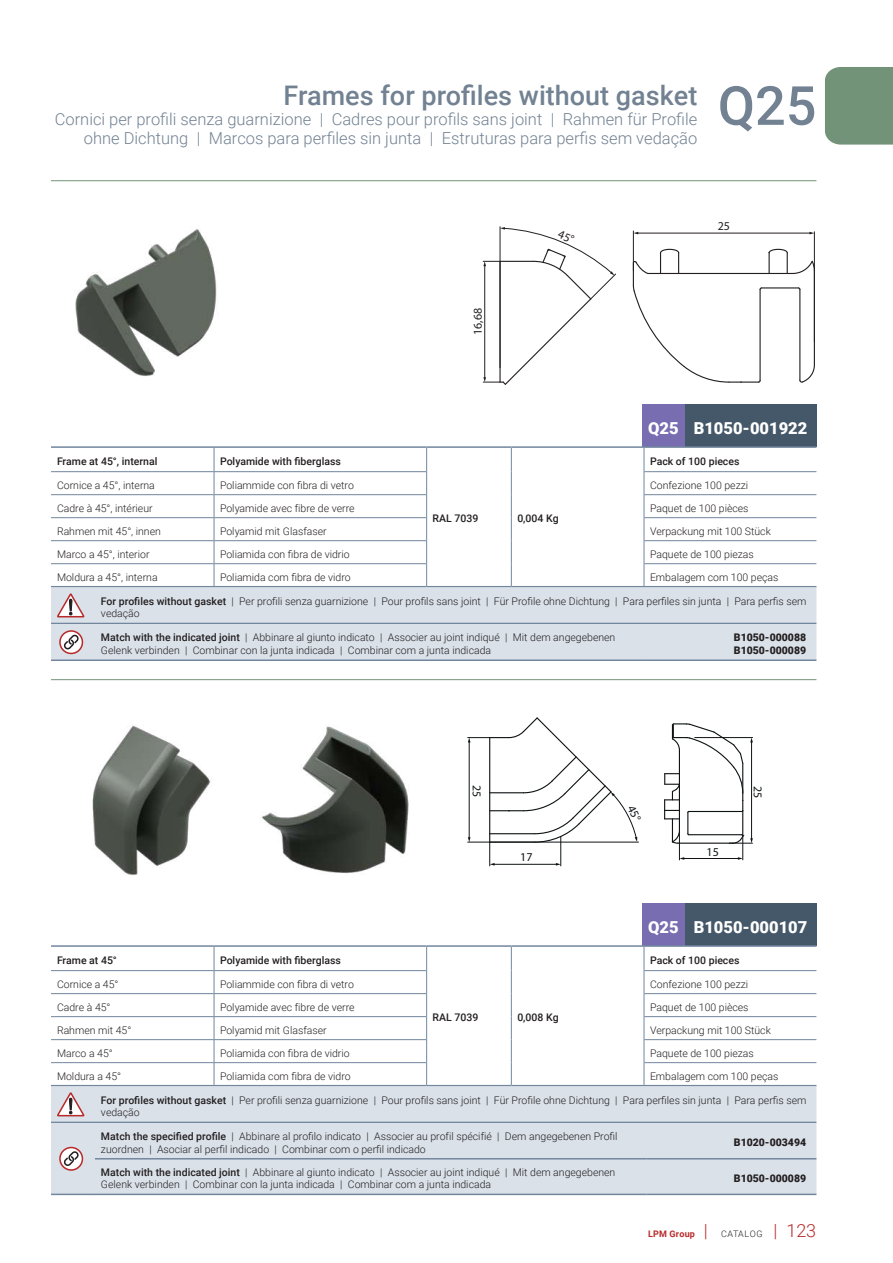
<style>
.page{position:relative;width:893px;height:1263px;background:#fff}
.page>*{position:absolute;margin:0;border:0;box-sizing:border-box;transform-origin:0 0}
.t1{font:500 54px "Roboto";color:#728292}
.t2{font:500 27px "Roboto";color:#728292}
.t3{font:300 16.5px/19.8px "Roboto";color:#728292;text-align:right}
.t4{font:900 16.5px "Roboto";color:#fff}
.t5{font:12px "Myriad Pro";color:#0f1314}
.t6{font:12px "Myriad Pro";color:#231f20}
.t7{font:300 10.5px/12.6px "Roboto";color:#231f20}
.t8{font:500 10.5px "Roboto";color:#231f20}
.t9{font:900 10.5px/12.6px "Roboto";color:#231f20}
.t10{font:700 9px "Roboto";letter-spacing:.025em;color:#b72b2a}
.s1{font-weight:500}
.s2{font-weight:300;font-size:18px}
.s3{font-weight:300;color:#231f20}
</style>
<div class="page">
<div style="left:825px;top:67px;width:68px;height:78px;background:#729377"></div>
<hr style="left:51px;top:180px;width:765px;height:1px;background:#729377">
<hr style="left:51px;top:679px;width:765px;height:1px;background:#729377">
<img style="left:75px;top:229px;width:142px;height:147px">
<hr style="left:637px;top:233px;width:173px;height:1px;background:#231f20">
<hr style="left:633px;top:231px;width:1px;height:40px;background:#231f20">
<hr style="left:814px;top:232px;width:1px;height:110px;background:#231f20">
<svg style="left:632px;top:248px;width:183px;height:135px"></svg>
<div style="left:642px;top:404px;width:43px;height:42px;background:#786db1"></div>
<div style="left:685px;top:404px;width:131px;height:42px;background:#455869"></div>
<hr style="left:51px;top:446px;width:163px;height:2px;background:#72869e">
<hr style="left:214px;top:446px;width:213px;height:2px;background:#72869e">
<hr style="left:427px;top:446px;width:84px;height:2px;background:#72869e">
<hr style="left:511px;top:446px;width:133px;height:2px;background:#72869e">
<hr style="left:644px;top:446px;width:172px;height:2px;background:#72869e">
<hr style="left:51px;top:659px;width:44px;height:2px;background:#72869e">
<hr style="left:95px;top:659px;width:547px;height:2px;background:#72869e">
<hr style="left:642px;top:659px;width:174px;height:2px;background:#72869e">
<svg style="left:51px;top:448px;width:765px;height:212px"></svg>
<img style="left:92px;top:726px;width:317px;height:149px">
<svg style="left:664px;top:723px;width:89px;height:137px"></svg>
<div style="left:642px;top:903px;width:43px;height:42px;background:#786db1"></div>
<div style="left:685px;top:903px;width:131px;height:42px;background:#455869"></div>
<hr style="left:51px;top:945px;width:163px;height:2px;background:#72869e">
<hr style="left:214px;top:945px;width:213px;height:2px;background:#72869e">
<hr style="left:427px;top:945px;width:84px;height:2px;background:#72869e">
<hr style="left:511px;top:945px;width:133px;height:2px;background:#72869e">
<hr style="left:644px;top:945px;width:172px;height:2px;background:#72869e">
<hr style="left:51px;top:1122px;width:44px;height:1px;background:#72869e">
<hr style="left:95px;top:1122px;width:721px;height:1px;background:#72869e">
<svg style="left:51px;top:947px;width:765px;height:175px"></svg>
<div style="left:51px;top:1123px;width:765px;height:70px;background:#dae1e9"></div>
<hr style="left:95px;top:1158px;width:551px;height:1px;background:#72869e">
<hr style="left:646px;top:1158px;width:170px;height:1px;background:#72869e">
<hr style="left:95px;top:1193px;width:551px;height:2px;background:#72869e">
<hr style="left:646px;top:1193px;width:170px;height:2px;background:#72869e">
<hr style="left:51px;top:1193px;width:44px;height:2px;background:#72869e">
<svg style="left:59px;top:1147px;width:24px;height:24px"></svg>
<svg style="left:483px;top:227px;width:133px;height:158px"></svg>
<svg style="left:468px;top:717px;width:171px;height:149px"></svg>
<h2 class="t2" style="left:284px;top:76px;width:415px">Frames for pro昀椀les without gasket</h2>
<h3 class="t3" style="left:55px;top:108px;width:644px">Cornici per pro昀椀li senza guarnizione | Cadres pour pro昀椀ls sans joint | Rahmen für Pro昀椀le ohne Dichtung | Marcos para per昀椀les sin junta | Estruturas para per昀椀s sem vedação</h3>
<h1 class="t1" style="left:718px;top:86px;width:100px">Q25</h1>
<p class="t6" style="left:718px;top:222px;width:14px">25</p>
<p class="t6" style="left:473px;top:335px;width:29px;rotate:-90deg">16,68</p>
<p class="t8" style="left:57px;top:454px;width:102px">Frame at 45°, internal</p>
<p class="t8" style="left:220px;top:454px;width:122px">Polyamide with 昀椀berglass</p>
<h3 class="t4" style="left:648px;top:422px;width:161px">Q25 B1050-001922</h3>
<p class="t8" style="left:650px;top:454px;width:91px">Pack of 100 pieces</p>
<p class="t7" style="left:57px;top:478px;width:99px">Cornice a 45°, interna</p>
<p class="t7" style="left:220px;top:478px;width:135px">Poliammide con 昀椀bra di vetro</p>
<p class="t7" style="left:650px;top:479px;width:100px">Confezione 100 pezzi</p>
<p class="t7" style="left:57px;top:501px;width:97px">Cadre à 45°, intérieur</p>
<p class="t7" style="left:220px;top:501px;width:136px">Polyamide avec fibre de verre</p>
<p class="t7" style="left:650px;top:501px;width:100px">Paquet de 100 pièces</p>
<p class="t7" style="left:57px;top:524px;width:105px">Rahmen mit 45°, innen</p>
<p class="t7" style="left:220px;top:524px;width:108px">Polyamid mit Glasfaser</p>
<p class="t7" style="left:650px;top:524px;width:122px">Verpackung mit 100 Stück</p>
<p class="t7" style="left:57px;top:547px;width:94px">Marco a 45°, interior</p>
<p class="t7" style="left:220px;top:547px;width:131px">Poliamida con 昀椀bra de vidrio</p>
<p class="t7" style="left:650px;top:548px;width:105px">Paquete de 100 piezas</p>
<p class="t7" style="left:57px;top:570px;width:102px">Moldura a 45°, interna</p>
<p class="t7" style="left:220px;top:570px;width:132px">Poliamida com 昀椀bra de vidro</p>
<p class="t7" style="left:650px;top:570px;width:130px">Embalagem com 100 peças</p>
<p class="t7" style="left:101px;top:594px;width:707px"><span class="s1">For pro昀椀les without gasket</span> | Per pro昀椀li senza guarnizione | Pour pro昀椀ls sans joint | Für Pro昀椀le ohne Dichtung | Para per昀椀les sin junta | Para per昀椀s sem vedação</p>
<p class="t7" style="left:101px;top:631px;width:516px"><span class="s1">Match with the indicated joint</span> | Abbinare al giunto indicato | Associer au joint indiqué | Mit dem angegebenen<br>Gelenk verbinden | Combinar con la junta indicada | Combinar com a junta indicada</p>
<p class="t9" style="left:734px;top:632px;width:74px">B1050-000088<br>B1050-000089</p>
<p class="t8" style="left:433px;top:511px;width:47px">RAL 7039</p>
<p class="t8" style="left:517px;top:511px;width:43px">0,004 Kg</p>
<p class="t5" style="left:484px;top:785px;width:14px;rotate:90deg">25</p>
<p class="t5" style="left:765px;top:786px;width:14px;rotate:90deg">25</p>
<p class="t8" style="left:57px;top:953px;width:61px">Frame at 45°</p>
<p class="t8" style="left:220px;top:953px;width:122px">Polyamide with 昀椀berglass</p>
<p class="t5" style="left:520px;top:850px;width:14px">17</p>
<p class="t5" style="left:707px;top:845px;width:14px">15</p>
<h3 class="t4" style="left:648px;top:921px;width:161px">Q25 B1050-000107</h3>
<p class="t8" style="left:650px;top:953px;width:91px">Pack of 100 pieces</p>
<p class="t7" style="left:57px;top:977px;width:63px">Cornice a 45°</p>
<p class="t7" style="left:220px;top:977px;width:135px">Poliammide con 昀椀bra di vetro</p>
<p class="t7" style="left:650px;top:978px;width:100px">Confezione 100 pezzi</p>
<p class="t7" style="left:57px;top:1000px;width:55px">Cadre à 45°</p>
<p class="t7" style="left:220px;top:1000px;width:136px">Polyamide avec fibre de verre</p>
<p class="t7" style="left:650px;top:1000px;width:100px">Paquet de 100 pièces</p>
<p class="t7" style="left:57px;top:1023px;width:76px">Rahmen mit 45°</p>
<p class="t7" style="left:220px;top:1023px;width:108px">Polyamid mit Glasfaser</p>
<p class="t7" style="left:650px;top:1023px;width:122px">Verpackung mit 100 Stück</p>
<p class="t7" style="left:57px;top:1046px;width:57px">Marco a 45°</p>
<p class="t7" style="left:220px;top:1046px;width:131px">Poliamida con 昀椀bra de vidrio</p>
<p class="t7" style="left:650px;top:1047px;width:105px">Paquete de 100 piezas</p>
<p class="t7" style="left:57px;top:1069px;width:66px">Moldura a 45°</p>
<p class="t7" style="left:220px;top:1069px;width:132px">Poliamida com 昀椀bra de vidro</p>
<p class="t7" style="left:650px;top:1069px;width:130px">Embalagem com 100 peças</p>
<p class="t7" style="left:101px;top:1093px;width:707px"><span class="s1">For pro昀椀les without gasket</span> | Per pro昀椀li senza guarnizione | Pour pro昀椀ls sans joint | Für Pro昀椀le ohne Dichtung | Para per昀椀les sin junta | Para per昀椀s sem vedação</p>
<p class="t7" style="left:101px;top:1130px;width:518px"><span class="s1">Match the speci昀椀ed pro昀椀le</span> | Abbinare al pro昀椀lo indicato | Associer au profil spécifié | Dem angegebenen Pro昀椀l zuordnen | Asociar al per昀椀l indicado | Combinar com o per昀椀l indicado</p>
<p class="t9" style="left:734px;top:1137px;width:74px">B1020-003494</p>
<p class="t7" style="left:101px;top:1165px;width:516px"><span class="s1">Match with the indicated joint</span> | Abbinare al giunto indicato | Associer au joint indiqué | Mit dem angegebenen<br>Gelenk verbinden | Combinar con la junta indicada | Combinar com a junta indicada</p>
<p class="t9" style="left:734px;top:1173px;width:74px">B1050-000089</p>
<p class="t8" style="left:433px;top:1010px;width:47px">RAL 7039</p>
<p class="t8" style="left:517px;top:1010px;width:43px">0,008 Kg</p>
<p class="t10" style="left:648px;top:1231px;width:170px">LPM Group <span class="s2">|</span> <span class="s3">CATALOG</span> <span class="s2">| 123</span></p>
</div>
